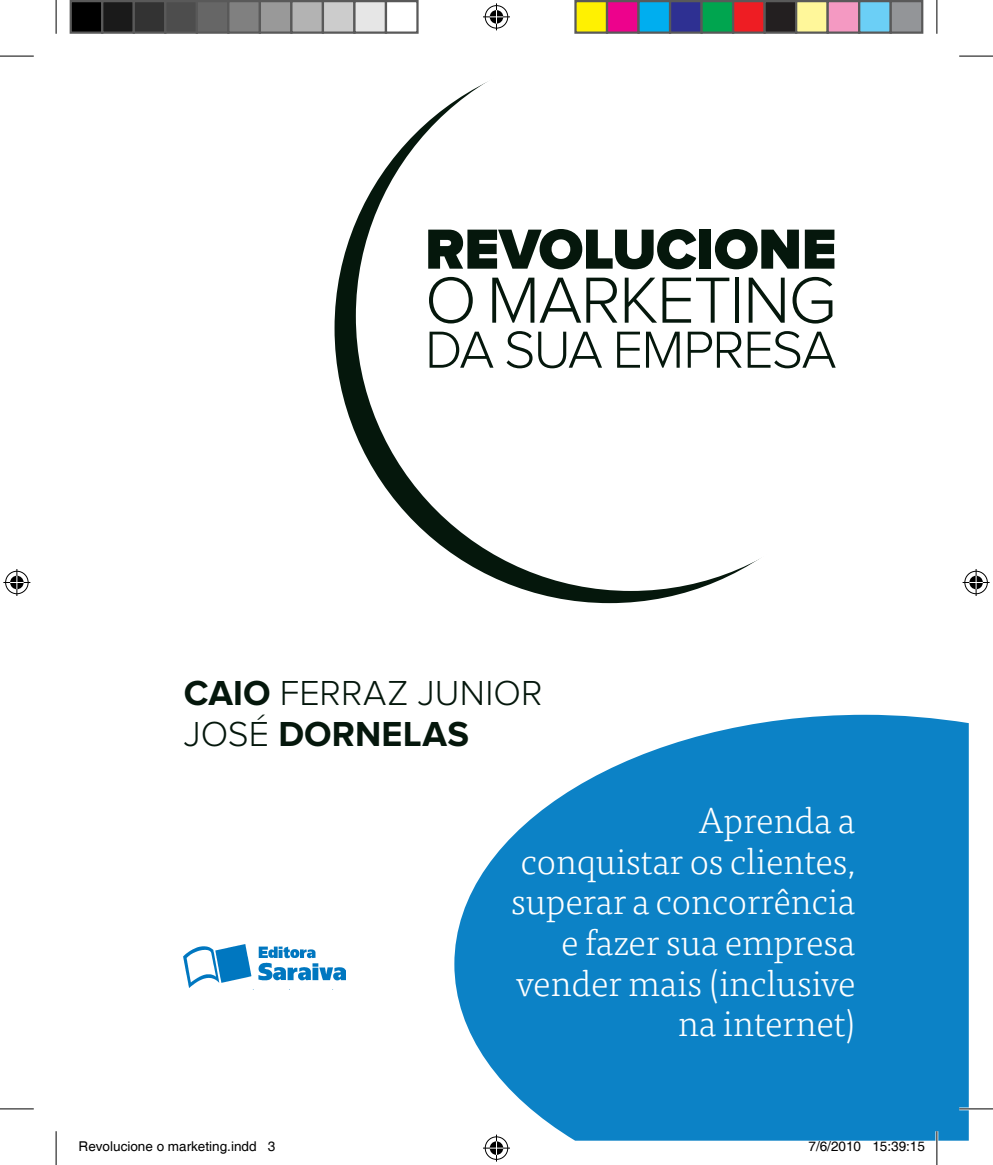
<style>
.page{position:relative;width:993px;height:1165px;background:#fff}
.page>*{position:absolute;margin:0;border:0;box-sizing:border-box;transform-origin:0 0}
.t1{font:300 67.5px "Proxima Nova";letter-spacing:-.025em;color:#05170c}
.t2{font:900 58.5px "Proxima Nova";color:#05170c}
.t3{font:300 54px "Proxima Nova";letter-spacing:-.03em;color:#05170c}
.t4{font:300 36px/40.5px "Tisa OT";letter-spacing:-.01em;color:#fff;text-align:right}
.t5{font:300 36px/40.5px "Proxima Nova";letter-spacing:.005em;color:#05170c}
.t6{font:13.5px "Helvetica";color:#000}
.s1{font-weight:700}
</style>
<div class="page">
<svg style="left:454px;top:714px;width:514px;height:426px;background:#2c92cd"></svg>
<img style="left:183px;top:944px;width:162px;height:44px">
<div style="left:334px;top:53px;width:550px;height:550px;background:#05170c;border-radius:50%"></div>
<div style="left:356px;top:41px;width:549px;height:550px;background:#fff;border-radius:50%"></div>
<hr style="left:959px;top:1107px;width:33px;height:3px;background:#fff">
<hr style="left:935px;top:1131px;width:3px;height:34px;background:#fff">
<hr style="left:0;top:56px;width:34px;height:1px;background:#000">
<hr style="left:959px;top:56px;width:33px;height:1px;background:#000">
<hr style="left:0;top:1108px;width:34px;height:1px;background:#000">
<hr style="left:959px;top:1108px;width:33px;height:1px;background:#000">
<hr style="left:56px;top:0;width:1px;height:34px;background:#000">
<hr style="left:56px;top:1131px;width:1px;height:34px;background:#000">
<hr style="left:936px;top:0;width:1px;height:34px;background:#000">
<hr style="left:936px;top:1131px;width:1px;height:34px;background:#000">
<svg style="left:483px;top:3px;width:27px;height:27px"></svg>
<svg style="left:483px;top:1134px;width:27px;height:27px"></svg>
<svg style="left:3px;top:569px;width:27px;height:27px"></svg>
<svg style="left:962px;top:569px;width:27px;height:27px"></svg>
<div style="left:71px;top:1px;width:31px;height:32px;background:#000"></div>
<div style="left:70px;top:0;width:33px;height:34px;border:2px solid #595959"></div>
<div style="left:102px;top:1px;width:32px;height:32px;background:#1a1a1a"></div>
<div style="left:101px;top:0;width:34px;height:34px;border:2px solid #595959"></div>
<div style="left:134px;top:1px;width:31px;height:32px;background:#333"></div>
<div style="left:133px;top:0;width:33px;height:34px;border:2px solid #595959"></div>
<div style="left:165px;top:1px;width:32px;height:32px;background:#4d4d4d"></div>
<div style="left:164px;top:0;width:34px;height:34px;border:2px solid #595959"></div>
<div style="left:197px;top:1px;width:31px;height:32px;background:#666"></div>
<div style="left:196px;top:0;width:33px;height:34px;border:2px solid #595959"></div>
<div style="left:228px;top:1px;width:32px;height:32px;background:#808080"></div>
<div style="left:227px;top:0;width:34px;height:34px;border:2px solid #595959"></div>
<div style="left:260px;top:1px;width:31px;height:32px;background:#999"></div>
<div style="left:259px;top:0;width:33px;height:34px;border:2px solid #595959"></div>
<div style="left:291px;top:1px;width:32px;height:32px;background:#b3b3b3"></div>
<div style="left:290px;top:0;width:34px;height:34px;border:2px solid #595959"></div>
<div style="left:323px;top:1px;width:31px;height:32px;background:#ccc"></div>
<div style="left:322px;top:0;width:33px;height:34px;border:2px solid #595959"></div>
<div style="left:354px;top:1px;width:32px;height:32px;background:#e6e6e6"></div>
<div style="left:353px;top:0;width:34px;height:34px;border:2px solid #595959"></div>
<div style="left:385px;top:0;width:33px;height:34px;border:2px solid #595959"></div>
<div style="left:575px;top:1px;width:32px;height:32px;background:#fff101"></div>
<div style="left:574px;top:0;width:34px;height:34px;border:2px solid #595959"></div>
<div style="left:607px;top:1px;width:31px;height:32px;background:#ed028c"></div>
<div style="left:605px;top:0;width:34px;height:34px;border:2px solid #595959"></div>
<div style="left:638px;top:1px;width:32px;height:32px;background:#00aeef"></div>
<div style="left:637px;top:0;width:34px;height:34px;border:2px solid #595959"></div>
<div style="left:670px;top:1px;width:31px;height:32px;background:#2e3092"></div>
<div style="left:668px;top:0;width:34px;height:34px;border:2px solid #595959"></div>
<div style="left:701px;top:1px;width:32px;height:32px;background:#00a54f"></div>
<div style="left:700px;top:0;width:34px;height:34px;border:2px solid #595959"></div>
<div style="left:733px;top:1px;width:31px;height:32px;background:#ee1d23"></div>
<div style="left:731px;top:0;width:34px;height:34px;border:2px solid #595959"></div>
<div style="left:764px;top:1px;width:32px;height:32px;background:#231f20"></div>
<div style="left:763px;top:0;width:34px;height:34px;border:2px solid #595959"></div>
<div style="left:796px;top:1px;width:31px;height:32px;background:#fff79a"></div>
<div style="left:794px;top:0;width:34px;height:34px;border:2px solid #595959"></div>
<div style="left:827px;top:1px;width:32px;height:32px;background:#f499c2"></div>
<div style="left:826px;top:0;width:34px;height:34px;border:2px solid #595959"></div>
<div style="left:859px;top:1px;width:31px;height:32px;background:#6bcff6"></div>
<div style="left:857px;top:0;width:34px;height:34px;border:2px solid #595959"></div>
<div style="left:890px;top:1px;width:32px;height:32px;background:#939598"></div>
<div style="left:889px;top:0;width:34px;height:34px;border:2px solid #595959"></div>
<svg style="left:808px;top:1140px;width:53px;height:1px"></svg>
<svg style="left:872px;top:1140px;width:53px;height:1px"></svg>
<h2 class="t2" style="left:425px;top:222px;width:413px">REVOLUCIONE</h2>
<h1 class="t1" style="left:425px;top:269px;width:413px">O MARKETING</h1>
<h3 class="t3" style="left:425px;top:325px;width:413px">DA SUA EMPRESA</h3>
<p class="t5" style="left:184px;top:674px;width:360px"><span class="s1">CAIO</span> FERRAZ JUNIOR<br>JOSÉ <span class="s1">DORNELAS</span></p>
<p class="t4" style="left:511px;top:801px;width:346px">Aprenda a<br>conquistar os clientes, superar a concorrência e fazer sua empresa vender mais (inclusive na internet)</p>
<p class="t6" style="left:79px;top:1138px;width:198px">Revolucione o marketing.indd 3</p>
<p class="t6" style="left:808px;top:1138px;width:118px">7/6/2010 15:39:15</p>
</div>
